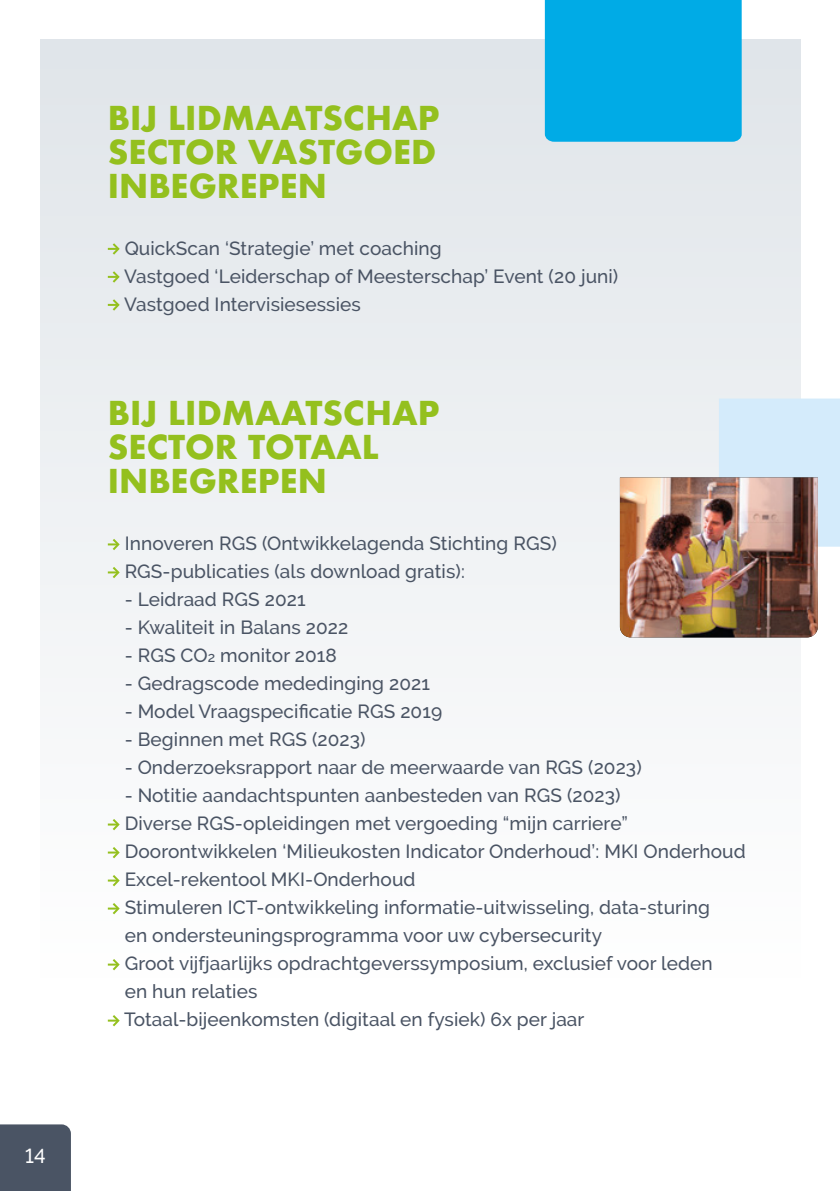
<style>
.page{position:relative;width:840px;height:1191px;background:#fff}
.page>*{position:absolute;margin:0;border:0;box-sizing:border-box;transform-origin:0 0}
.Hoofdtitel_middel{font:700 32px "Futura";color:#94c01e}
.Titel_klein{font:500 20px "Raleway";color:#fff}
.Titel_klein-2{font:500 19px/28px "Raleway";letter-spacing:.005em;color:#4a5464}
.s1{font-size:14px}
</style>
<div class="page">
<div style="left:40px;top:40px;width:759px;height:1111px;background:linear-gradient(to bottom,#e0e5e9,#fff)"></div>
<svg style="left:108px;top:241px;width:13px;height:16px"></svg>
<svg style="left:108px;top:269px;width:13px;height:16px"></svg>
<svg style="left:108px;top:297px;width:13px;height:16px"></svg>
<svg style="left:108px;top:537px;width:13px;height:15px"></svg>
<svg style="left:108px;top:565px;width:13px;height:15px"></svg>
<svg style="left:108px;top:817px;width:13px;height:15px"></svg>
<svg style="left:108px;top:845px;width:13px;height:15px"></svg>
<svg style="left:108px;top:873px;width:13px;height:15px"></svg>
<svg style="left:108px;top:901px;width:13px;height:15px"></svg>
<svg style="left:108px;top:957px;width:13px;height:15px"></svg>
<svg style="left:108px;top:1013px;width:13px;height:15px"></svg>
<svg style="left:619px;top:398px;width:220px;height:233px"></svg>
<img style="left:619px;top:477px;width:198px;height:160px">
<div style="left:544px;top:0;width:197px;height:142px;background:#00abe6"></div>
<div style="left:0;top:1124px;width:71px;height:67px;background:#4a5464"></div>
<p class="Titel_klein" style="left:25px;top:1144px;width:22px">14</p>
<p class="Hoofdtitel_middel" style="left:108px;top:95px;width:333px">BIJ LIDMAATSCHAP</p>
<p class="Hoofdtitel_middel" style="left:108px;top:129px;width:330px">SECTOR VASTGOED</p>
<p class="Hoofdtitel_middel" style="left:108px;top:163px;width:221px">INBEGREPEN</p>
<p class="Titel_klein-2" style="left:125px;top:234px;width:318px">QuickScan ‘Strategie’ met coaching</p>
<p class="Titel_klein-2" style="left:124px;top:262px;width:495px">Vastgoed ‘Leiderschap of Meesterschap’ Event (20 juni)</p>
<p class="Titel_klein-2" style="left:124px;top:290px;width:238px">Vastgoed Intervisiesessies</p>
<p class="Hoofdtitel_middel" style="left:108px;top:390px;width:333px">BIJ LIDMAATSCHAP</p>
<p class="Hoofdtitel_middel" style="left:108px;top:424px;width:272px">SECTOR TOTAAL</p>
<p class="Hoofdtitel_middel" style="left:108px;top:458px;width:221px">INBEGREPEN</p>
<p class="Titel_klein-2" style="left:125px;top:529px;width:433px">Innoveren RGS (Ontwikkelagenda Stichting RGS)</p>
<p class="Titel_klein-2" style="left:125px;top:557px;width:341px">RGS-publicaties (als download gratis):</p>
<p class="Titel_klein-2" style="left:125px;top:585px;width:182px">- Leidraad RGS 2021</p>
<p class="Titel_klein-2" style="left:125px;top:613px;width:225px">- Kwaliteit in Balans 2022</p>
<p class="Titel_klein-2" style="left:125px;top:641px;width:214px">- RGS CO<span class="s1">2</span> monitor 2018</p>
<p class="Titel_klein-2" style="left:125px;top:669px;width:306px">- Gedragscode mededinging 2021</p>
<p class="Titel_klein-2" style="left:125px;top:697px;width:319px">- Model Vraagspecificatie RGS 2019</p>
<p class="Titel_klein-2" style="left:125px;top:725px;width:242px">- Beginnen met RGS (2023)</p>
<p class="Titel_klein-2" style="left:125px;top:753px;width:518px">- Onderzoeksrapport naar de meerwaarde van RGS (2023)</p>
<p class="Titel_klein-2" style="left:125px;top:781px;width:497px">- Notitie aandachtspunten aanbesteden van RGS (2023)</p>
<p class="Titel_klein-2" style="left:125px;top:809px;width:504px">Diverse RGS-opleidingen met vergoeding “mijn carriere”</p>
<p class="Titel_klein-2" style="left:125px;top:837px;width:622px">Doorontwikkelen ‘Milieukosten Indicator Onderhoud’: MKI Onderhoud</p>
<p class="Titel_klein-2" style="left:125px;top:865px;width:292px">Excel-rekentool MKI-Onderhoud</p>
<p class="Titel_klein-2" style="left:125px;top:893px;width:586px">Stimuleren ICT-ontwikkeling informatie-uitwisseling, data-sturing en ondersteuningsprogramma voor uw cybersecurity</p>
<p class="Titel_klein-2" style="left:125px;top:949px;width:589px">Groot vijfjaarlijks opdrachtgeverssymposium, exclusief voor leden en hun relaties</p>
<p class="Titel_klein-2" style="left:124px;top:1005px;width:461px">Totaal-bijeenkomsten (digitaal en fysiek) 6x per jaar</p>
</div>
